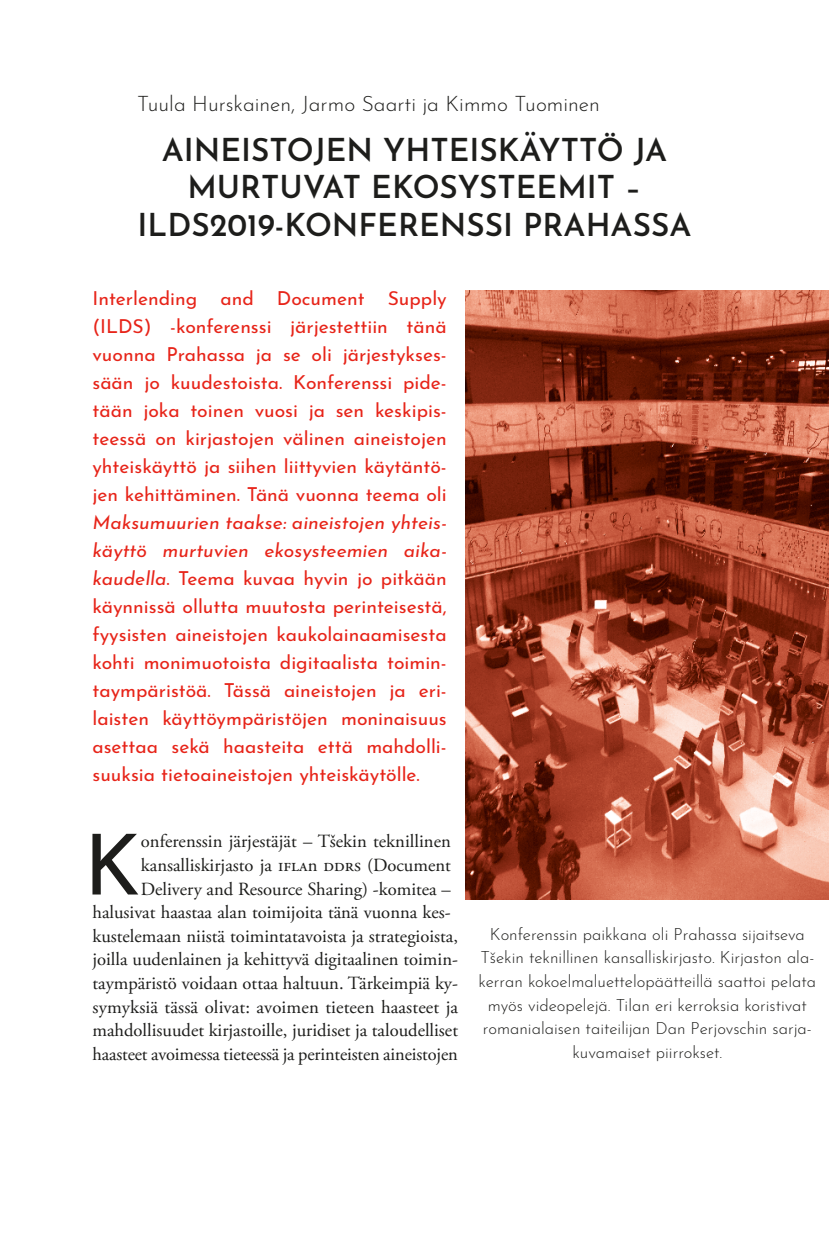
<style>
.page{position:relative;width:829px;height:1241px;background:#fff}
.page>*{position:absolute;margin:0;border:0;box-sizing:border-box;transform-origin:0 0}
.t1{font:83.83px "Josefin Sans";color:#1d1d1b}
.t2{font:600 31.5px/37.8px "Josefin Sans";color:#1d1d1b;text-align:center}
.t3{font:300 21px "Josefin Sans";color:#1d1d1b}
.t4{font:19.25px/28px "Josefin Sans";color:#e72419;text-align:justify}
.t5{font:18.55px "Adobe Garamond Pro";color:#1d1d1b}
.t6{font:300 16.62px/23.6px "Josefin Sans";color:#1d1d1b;text-align:center}
.s1{font-style:italic}
</style>
<div class="page">
<img style="left:465px;top:290px;width:363px;height:609px">
<p class="t3" style="left:137px;top:87px;width:464px">Tuula Hurskainen, Jarmo Saarti ja Kimmo Tuominen</p>
<h2 class="t2" style="left:138px;top:126px;width:555px">AINEISTOJEN YHTEISKÄYTTÖ JA<br>MURTUVAT EKOSYSTEEMIT –<br>ILDS2019-KONFERENSSI PRAHASSA</h2>
<p class="t4" style="left:92px;top:281px;width:356px">Interlending and Document Supply (ILDS) -konferenssi järjestettiin tänä vuonna Prahassa ja se oli järjestykses&shy;sään jo kuudestoista. Konferenssi pide&shy;tään joka toinen vuosi ja sen keskipis&shy;teessä on kirjastojen välinen aineistojen yhteiskäyttö ja siihen liittyvien käytäntö&shy;jen kehittäminen. Tänä vuonna teema oli</p>
<p class="t4" style="left:92px;top:505px;width:356px"><span class="s1">Maksumuurien taakse: aineistojen yhteis&shy;käyttö murtuvien ekosysteemien aika&shy;kaudella</span>. Teema kuvaa hyvin jo pitkään käynnissä ollutta muutosta perinteisestä, fyysisten aineistojen kaukolainaamisesta kohti monimuotoista digitaalista toimin&shy;taympäristöä. Tässä aineistojen ja eri&shy;laisten käyttöympäristöjen moninaisuus asettaa sekä haasteita että mahdolli&shy;suuksia tietoaineistojen yhteiskäytölle.</p>
<h1 class="t1" style="left:84px;top:795px;width:59px">K</h1>
<p class="t5" style="left:141px;top:830px;width:311px">onferenssin järjestäjät – Tšekin teknillinen</p>
<p class="t5" style="left:141px;top:853px;width:311px">kansalliskirjasto ja iflan ddrs (Document</p>
<p class="t5" style="left:141px;top:877px;width:311px">Delivery and Resource Sharing) -komitea –</p>
<p class="t5" style="left:92px;top:901px;width:360px">halusivat haastaa alan toimijoita tänä vuonna kes-</p>
<p class="t5" style="left:92px;top:924px;width:367px">kustelemaan niistä toimintatavoista ja strategioista,</p>
<p class="t5" style="left:92px;top:948px;width:367px">joilla uudenlainen ja kehittyvä digitaalinen toimin-</p>
<p class="t5" style="left:92px;top:971px;width:367px">taympäristö voidaan ottaa haltuun. Tärkeimpiä ky-</p>
<p class="t5" style="left:92px;top:995px;width:367px">symyksiä tässä olivat: avoimen tieteen haasteet ja</p>
<p class="t5" style="left:92px;top:1019px;width:367px">mahdollisuudet kirjastoille, juridiset ja taloudelliset</p>
<p class="t5" style="left:92px;top:1042px;width:367px">haasteet avoimessa tieteessä ja perinteisten aineistojen</p>
<p class="t6" style="left:478px;top:920px;width:339px">Konferenssin paikkana oli Prahassa sijaitseva Tšekin teknillinen kansalliskirjasto. Kirjaston ala&shy;kerran kokoelmaluettelopäätteillä saattoi pelata myös videopelejä. Tilan eri kerroksia koristivat romanialaisen taiteilijan Dan Perjovschin sarja&shy;kuvamaiset piirrokset.</p>
</div>
